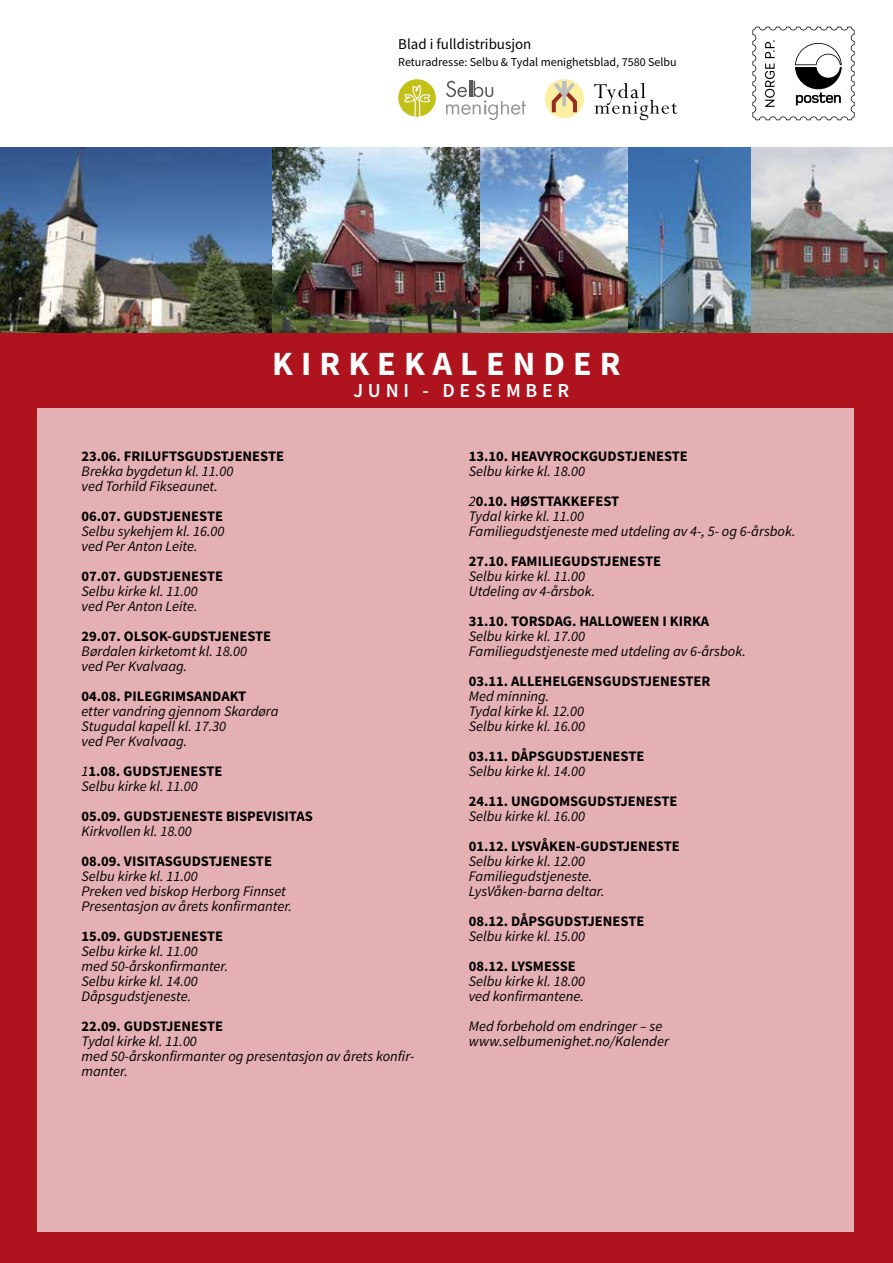
<style>
.page{position:relative;width:893px;height:1263px;background:#fff}
.page>*{position:absolute;margin:0;border:0;box-sizing:border-box;transform-origin:0 0}
.t1{font:700 33.9px "Source Sans Pro";letter-spacing:.24em;color:#fff}
.t2{font:33.75px "Skia";color:#bdbebf}
.t3{font:600 19.8px "Source Sans Pro";letter-spacing:.24em;color:#fff}
.t4{font:15px "Source Sans Pro";color:#000}
.t5{font:italic 14.55px/15px "Source Sans Pro";color:#000}
.t6{font:700 14.55px "Source Sans Pro";color:#000}
.t7{font:12px "Source Sans Pro";color:#000}
.s1{font-weight:700;font-style:normal}
</style>
<div class="page">
<div style="left:0;top:198px;width:893px;height:1065px;background:#af131d"></div>
<div style="left:37px;top:408px;width:816px;height:823px;background:#e4b0b3"></div>
<img style="left:0;top:147px;width:893px;height:185px">
<svg style="left:446px;top:81px;width:80px;height:39px"></svg>
<svg style="left:398px;top:79px;width:38px;height:38px"></svg>
<svg style="left:594px;top:83px;width:83px;height:37px"></svg>
<div style="left:545px;top:79px;width:39px;height:39px;background:#fcefa1;border-radius:50%"></div>
<svg style="left:550px;top:87px;width:29px;height:29px"></svg>
<hr style="left:562px;top:81px;width:4px;height:12px;background:#bdbebf">
<svg style="left:752px;top:27px;width:102px;height:93px"></svg>
<p class="t4" style="left:398px;top:34px;width:135px">Blad i fulldistribusjon</p>
<p class="t7" style="left:398px;top:54px;width:280px">Returadresse: Selbu &amp; Tydal menighetsblad, 7580 Selbu</p>
<h2 class="t2" style="left:554px;top:75px;width:21px">Y</h2>
<h1 class="t1" style="left:272px;top:341px;width:350px">KIRKEKALENDER</h1>
<h3 class="t3" style="left:353px;top:378px;width:217px">JUNI - DESEMBER</h3>
<p class="t6" style="left:82px;top:446px;width:204px">23.06. FRILUFTSGUDSTJENESTE</p>
<p class="t5" style="left:82px;top:463px;width:153px">Brekka bygdetun kl. 11.00 ved Torhild Fikseaunet.</p>
<p class="t6" style="left:82px;top:506px;width:143px">06.07. GUDSTJENESTE</p>
<p class="t5" style="left:82px;top:523px;width:144px">Selbu sykehjem kl. 16.00 ved Per Anton Leite.</p>
<p class="t6" style="left:82px;top:566px;width:143px">07.07. GUDSTJENESTE</p>
<p class="t5" style="left:82px;top:583px;width:118px">Selbu kirke kl. 11.00 ved Per Anton Leite.</p>
<p class="t6" style="left:82px;top:626px;width:191px">29.07. OLSOK-GUDSTJENESTE</p>
<p class="t5" style="left:82px;top:643px;width:167px">Børdalen kirketomt kl. 18.00 ved Per Kvalvaag.</p>
<p class="t6" style="left:82px;top:686px;width:166px">04.08. PILEGRIMSANDAKT</p>
<p class="t5" style="left:82px;top:703px;width:199px">etter vandring gjennom Skardøra<br>Stugudal kapell kl. 17.30<br>ved Per Kvalvaag.</p>
<p class="t5" style="left:82px;top:763px;width:142px">1<span class="s1">1.08. GUDSTJENESTE<br></span>Selbu kirke kl. 11.00</p>
<p class="t6" style="left:82px;top:806px;width:233px">05.09. GUDSTJENESTE BISPEVISITAS</p>
<p class="t5" style="left:82px;top:823px;width:112px">Kirkvollen kl. 18.00</p>
<p class="t6" style="left:82px;top:851px;width:192px">08.09. VISITASGUDSTJENESTE</p>
<p class="t5" style="left:82px;top:868px;width:212px">Selbu kirke kl. 11.00<br>Preken ved biskop Herborg Finnset<br>Presentasjon av årets konfirmanter.</p>
<p class="t6" style="left:82px;top:926px;width:143px">15.09. GUDSTJENESTE</p>
<p class="t5" style="left:82px;top:943px;width:148px">Selbu kirke kl. 11.00<br>med 50-årskonfirmanter.<br>Selbu kirke kl. 14.00<br>Dåpsgudstjeneste.</p>
<p class="t6" style="left:82px;top:1016px;width:143px">22.09. GUDSTJENESTE</p>
<p class="t5" style="left:82px;top:1033px;width:334px">Tydal kirke kl. 11.00<br>med 50-årskonfirmanter og presentasjon av årets konfir&shy;manter.</p>
<p class="t6" style="left:469px;top:446px;width:221px">13.10. HEAVYROCKGUDSTJENESTE</p>
<p class="t5" style="left:469px;top:456px;width:152px;line-height:30px">Selbu kirke kl. 18.00<br>2<span class="s1">0.10. HØSTTAKKEFEST</span></p>
<p class="t5" style="left:469px;top:508px;width:328px">Tydal kirke kl. 11.00<br>Familiegudstjeneste med utdeling av 4-, 5- og 6-årsbok.</p>
<p class="t6" style="left:469px;top:551px;width:194px">27.10. FAMILIEGUDSTJENESTE</p>
<p class="t5" style="left:469px;top:568px;width:128px">Selbu kirke kl. 11.00<br>Utdeling av 4-årsbok.</p>
<p class="t6" style="left:469px;top:611px;width:242px">31.10. TORSDAG. HALLOWEEN I KIRKA</p>
<p class="t5" style="left:469px;top:628px;width:279px">Selbu kirke kl. 17.00<br>Familiegudstjeneste med utdeling av 6-årsbok.</p>
<p class="t6" style="left:469px;top:671px;width:243px">03.11. ALLEHELGENSGUDSTJENESTER</p>
<p class="t5" style="left:469px;top:688px;width:118px">Med minning.<br>Tydal kirke kl. 12.00<br>Selbu kirke kl. 16.00</p>
<p class="t6" style="left:469px;top:746px;width:177px">03.11. DÅPSGUDSTJENESTE</p>
<p class="t5" style="left:469px;top:763px;width:118px">Selbu kirke kl. 14.00</p>
<p class="t6" style="left:469px;top:791px;width:210px">24.11. UNGDOMSGUDSTJENESTE</p>
<p class="t5" style="left:469px;top:808px;width:118px">Selbu kirke kl. 16.00</p>
<p class="t6" style="left:469px;top:836px;width:212px">01.12. LYSVÅKEN-GUDSTJENESTE</p>
<p class="t5" style="left:469px;top:853px;width:137px">Selbu kirke kl. 12.00<br>Familiegudstjeneste.<br>LysVåken-barna deltar.</p>
<p class="t6" style="left:469px;top:911px;width:177px">08.12. DÅPSGUDSTJENESTE</p>
<p class="t5" style="left:469px;top:928px;width:118px">Selbu kirke kl. 15.00</p>
<p class="t6" style="left:469px;top:956px;width:109px">08.12. LYSMESSE</p>
<p class="t5" style="left:469px;top:973px;width:118px">Selbu kirke kl. 18.00 ved konfirmantene.</p>
<p class="t5" style="left:469px;top:1018px;width:202px">Med forbehold om endringer – se www.selbumenighet.no/Kalender</p>
</div>
